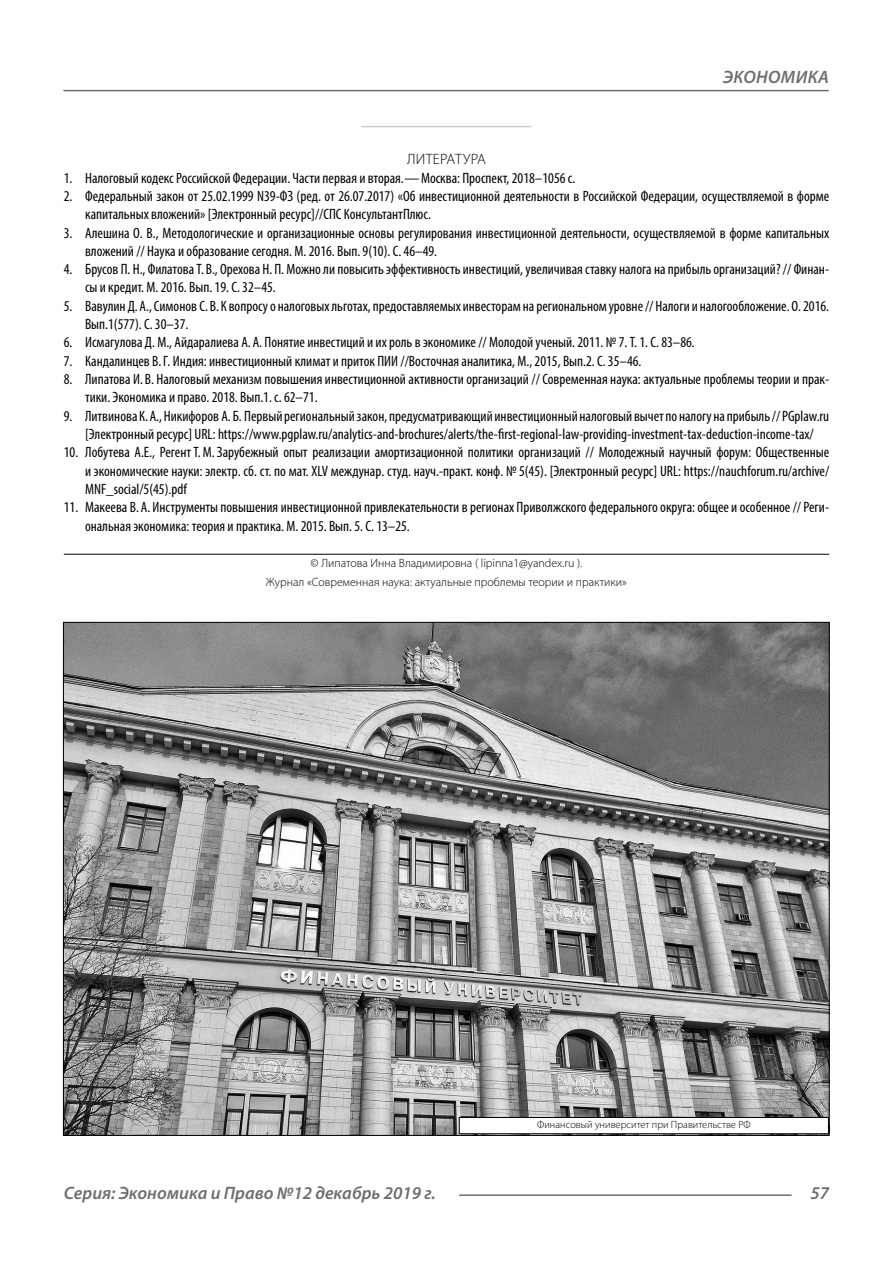
<style>
.page{position:relative;width:893px;height:1263px;background:#fff}
.page>*{position:absolute;margin:0;border:0;box-sizing:border-box;transform-origin:0 0}
.t1{font:italic 600 18px "Myriad Pro";color:#6e6e6e}
.t2{font:condensed 15px/18.3px "Myriad Pro";color:#000}
.Literature{font:300 15px "Myriad Pro";letter-spacing:.02em;color:#000}
.Copy{font:300 12px/18.3px "Myriad Pro";color:#000;text-align:center}
.Author-doc{font:300 10.5px "Myriad Pro";color:#000}
</style>
<div class="page">
<div style="left:361px;top:126px;width:170px;height:6px;background:#c8c8c8"></div>
<div style="left:64px;top:127px;width:765px;height:1136px;background:#fff"></div>
<hr style="left:64px;top:554px;width:765px;height:1px;background:#000">
<img style="left:65px;top:624px;width:763px;height:510px">
<div style="left:459px;top:1117px;width:369px;height:17px;background:#fff"></div>
<div style="left:459px;top:1117px;width:370px;height:17px;border:1px solid #000"></div>
<hr style="left:63px;top:90px;width:766px;height:1px;background:#6e6e6e">
<hr style="left:459px;top:1194px;width:333px;height:2px;background:#6e6e6e">
<p class="t1" style="left:723px;top:66px;width:24px">Экономика</p>
<p class="Literature" style="left:407px;top:150px;width:80px">ЛИТЕРАТУРА</p>
<p class="t2" style="left:64px;top:168px;width:513px">1. Налоговый кодекс Российской Федерации. Части первая и вторая.—Москва: Проспект, 2018–1056 с.</p>
<p class="t2" style="left:85px;top:187px;width:746px;text-indent:-21px">2. Федеральный закон от 25.02.1999 N39-ФЗ (ред. от 26.07.2017) «Об инвестиционной деятельности в Российской Федерации, осуществляемой в форме капитальных вложений» [Электронный ресурс]//СПС КонсультантПлюс.</p>
<p class="t2" style="left:85px;top:223px;width:746px;text-indent:-21px">3. Алешина О. В., Методологические и организационные основы регулирования инвестиционной деятельности, осуществляемой в форме капитальных вложений // Наука и образование сегодня. М. 2016. Вып. 9(10). С. 46–49.</p>
<p class="t2" style="left:85px;top:260px;width:746px;text-indent:-21px">4. Брусов П. Н., Филатова Т. В., Орехова Н. П. Можно ли повысить эффективность инвестиций, увеличивая ставку налога на прибыль организаций? // Финан&shy;сы и кредит. М. 2016. Вып. 19. С. 32–45.</p>
<p class="t2" style="left:85px;top:296px;width:746px;text-indent:-21px">5. Вавулин Д. А., Симонов С. В. К вопросу о налоговых льготах, предоставляемых инвесторам на региональном уровне // Налоги и налогообложение. О. 2016.<br>Вып.1(577). С. 30–37.</p>
<p class="t2" style="left:64px;top:333px;width:633px">6. Исмагулова Д. М., Айдаралиева А. А. Понятие инвестиций и их роль в экономике // Молодой ученый. 2011. № 7. Т. 1. С. 83–86.</p>
<p class="t2" style="left:64px;top:351px;width:579px">7. Кандалинцев В.Г. Индия: инвестиционный климат и приток ПИИ //Восточная аналитика, М., 2015, Вып.2. С. 35–46.</p>
<p class="t2" style="left:85px;top:370px;width:746px;text-indent:-21px">8. Липатова И. В. Налоговый механизм повышения инвестиционной активности организаций // Современная наука: актуальные проблемы теории и прак&shy;тики. Экономика и право. 2018. Вып.1. с. 62–71.</p>
<p class="t2" style="left:64px;top:406px;width:767px;text-align:center">9. Литвинова К. А., Никифоров А. Б. Первый региональный закон, предусматривающий инвестиционный налоговый вычет по налогу на прибыль // PGplaw.ru [Электронный ресурс] URL: https://www.pgplaw.ru/analytics-and-brochures/alerts/the-first-regional-law-providing-investment-tax-deduction-income-tax/</p>
<p class="t2" style="left:85px;top:443px;width:746px;text-align:justify;text-indent:-21px">10. Лобутева А.Е., Регент Т.М. Зарубежный опыт реализации амортизационной политики организаций // Молодежный научный форум: Общественные и экономические науки: электр. сб. ст. по мат. XLV междунар. студ. науч.-практ. конф. № 5(45). [Электронный ресурс] URL: https://nauchforum.ru/archive/ MNF_social/5(45).pdf</p>
<p class="t2" style="left:85px;top:498px;width:746px;text-indent:-21px">11. Макеева В. А. Инструменты повышения инвестиционной привлекательности в регионах Приволжского федерального округа: общее и особенное // Реги&shy;ональная экономика: теория и практика. М. 2015. Вып. 5. С. 13–25.</p>
<p class="Copy" style="left:266px;top:554px;width:363px">© Липатова Инна Владимировна ( lipinna1@yandex.ru ).<br>Журнал «Современная наука: актуальные проблемы теории и практики»</p>
<p class="Author-doc" style="left:537px;top:1118px;width:215px">Финансовый университет при Правительстве РФ</p>
<p class="t1" style="left:64px;top:1182px;width:373px">Серия: Экономика и Право №12 декабрь 2019 г.</p>
<p class="t1" style="left:810px;top:1182px;width:20px">57</p>
</div>
